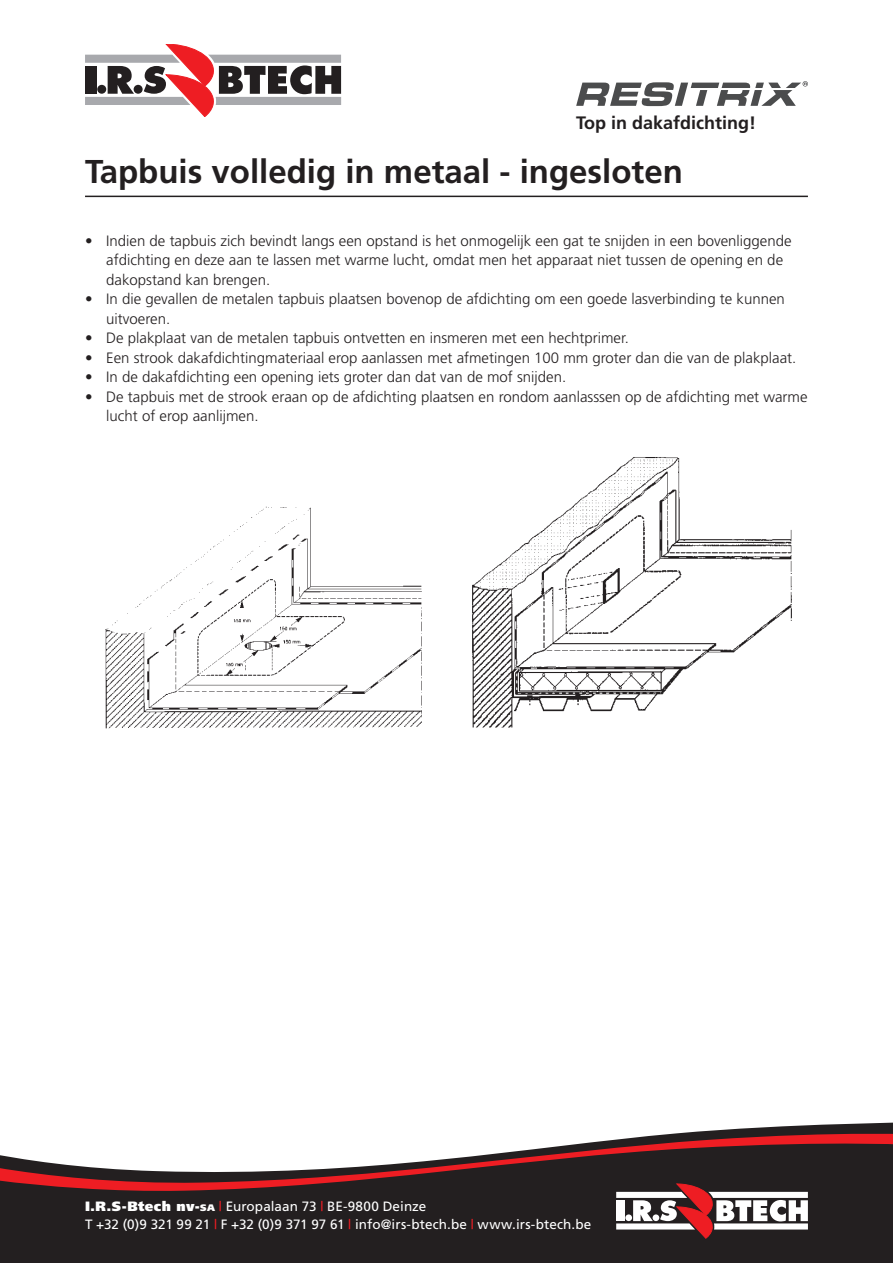
<style>
.page{position:relative;width:893px;height:1263px;background:#fff}
.page>*{position:absolute;margin:0;border:0;box-sizing:border-box;transform-origin:0 0}
.t1{font:700 33px "Frutiger";color:#231f20}
.t2{font:700 18px "Frutiger";color:#231f20}
.t3{font:300 15px/19.5px "Frutiger";color:#231f20}
.t4{font:13.5px/18px "Frutiger";letter-spacing:.005em;color:#fff}
.s1{font-weight:900}
.s2{font-weight:900;font-size:9.45px}
.s3{color:#ee1d23}
</style>
<div class="page">
<svg style="left:576px;top:81px;width:232px;height:25px"></svg>
<svg style="left:85px;top:44px;width:256px;height:73px"></svg>
<div style="left:97px;top:85px;width:9px;height:9px;background:#231f20;border-radius:50%"></div>
<div style="left:134px;top:85px;width:9px;height:9px;background:#231f20;border-radius:50%"></div>
<svg style="left:0;top:1122px;width:893px;height:141px;background:#3a3637"></svg>
<svg style="left:0;top:1130px;width:893px;height:63px"></svg>
<svg style="left:616px;top:1184px;width:192px;height:54px"></svg>
<div style="left:625px;top:1214px;width:7px;height:7px;background:#fff;border-radius:50%"></div>
<div style="left:653px;top:1214px;width:6px;height:7px;background:#fff;border-radius:50%"></div>
<hr style="left:85px;top:196px;width:723px;height:1px;background:#231f20">
<img style="left:105px;top:506px;width:317px;height:223px">
<img style="left:472px;top:457px;width:320px;height:271px">
<p class="t2" style="left:576px;top:112px;width:182px">Top in dakafdichting!</p>
<h1 class="t1" style="left:85px;top:152px;width:599px">Tapbuis volledig in metaal - ingesloten</h1>
<p class="t3" style="left:106px;top:231px;width:687px;text-indent:-21px">• Indien de tapbuis zich bevindt langs een opstand is het onmogelijk een gat te snijden in een bovenliggende afdichting en deze aan te lassen met warme lucht, omdat men het apparaat niet tussen de opening en de dakopstand kan brengen.</p>
<p class="t3" style="left:106px;top:289px;width:680px;text-indent:-21px">• In die gevallen de metalen tapbuis plaatsen bovenop de afdichting om een goede lasverbinding te kunnen uitvoeren.</p>
<p class="t3" style="left:85px;top:328px;width:545px">• De plakplaat van de metalen tapbuis ontvetten en insmeren met een hechtprimer.</p>
<p class="t3" style="left:85px;top:348px;width:713px">• Een strook dakafdichtingmateriaal erop aanlassen met afmetingen 100 mm groter dan die van de plakplaat.</p>
<p class="t3" style="left:85px;top:367px;width:483px">• In de dakafdichting een opening iets groter dan dat van de mof snijden.</p>
<p class="t3" style="left:106px;top:387px;width:703px;text-indent:-21px">• De tapbuis met de strook eraan op de afdichting plaatsen en rondom aanlasssen op de afdichting met warme lucht of erop aanlijmen.</p>
<p class="t4" style="left:85px;top:1197px;width:508px"><span class="s1">I.R.S-Btech nv-</span><span class="s2">sa</span> <span class="s3">|</span> Europalaan 73 <span class="s3">|</span> BE-9800 Deinze<br>T +32 (0)9 321 99 21 <span class="s3">|</span> F +32 (0)9 371 97 61 <span class="s3">|</span> info@irs-btech.be <span class="s3">|</span> www.irs-btech.be</p>
</div>
